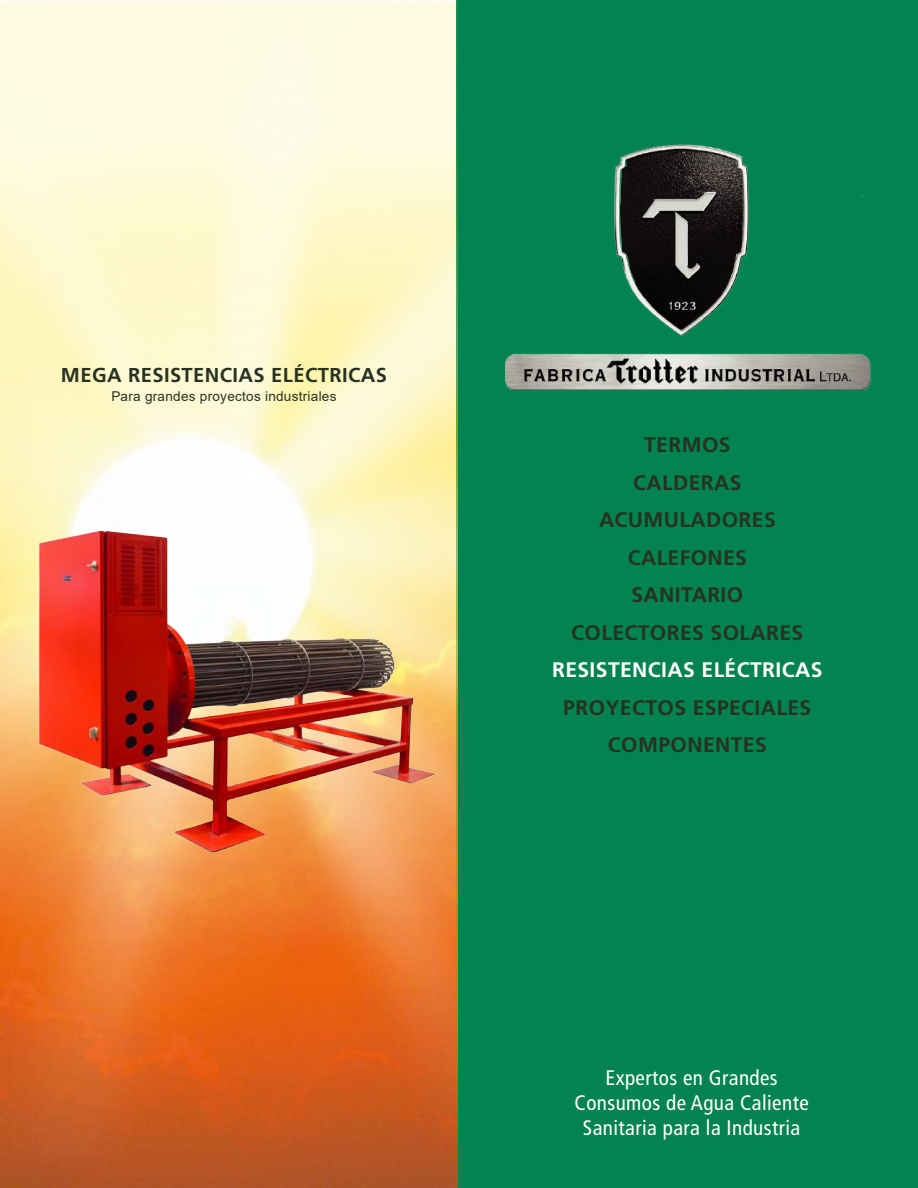
<style>
.page{position:relative;width:918px;height:1188px;background:#fff}
.page>*{position:absolute;margin:0;border:0;box-sizing:border-box;transform-origin:0 0}
.t1{font:700 21px/37.5px "Frutiger LT Std";letter-spacing:.02em;color:#283221;text-align:center}
.t2{font:condensed 21px/25.2px "Frutiger LT Std";letter-spacing:.02em;color:#fff;text-align:center}
.t3{font:700 21px "Frutiger LT Std";letter-spacing:.02em;color:#fff}
.t4{font:700 20.1px "Frutiger LT Std";letter-spacing:.02em;color:#283221}
.t5{font:13.5px "Arial";letter-spacing:.02em;color:#283221}
</style>
<div class="page">
<div style="left:457px;top:0;width:461px;height:1188px;background:#028351"></div>
<img style="left:1px;top:0;width:457px;height:1188px">
<img style="left:0;top:485px;width:449px;height:397px">
<img style="left:505px;top:144px;width:366px;height:246px">
<p class="t4" style="left:61px;top:363px;width:328px">MEGA RESISTENCIAS ELÉCTRICAS</p>
<p class="t5" style="left:111px;top:386px;width:227px">Para grandes proyectos industriales</p>
<p class="t1" style="left:644px;top:427px;width:88px">TERMOS</p>
<p class="t1" style="left:633px;top:464px;width:110px">CALDERAS</p>
<p class="t1" style="left:599px;top:502px;width:178px">ACUMULADORES</p>
<p class="t1" style="left:628px;top:539px;width:121px">CALEFONES</p>
<p class="t1" style="left:632px;top:576px;width:113px">SANITARIO</p>
<p class="t1" style="left:571px;top:614px;width:233px">COLECTORES SOLARES</p>
<p class="t3" style="left:552px;top:658px;width:272px">RESISTENCIAS ELÉCTRICAS</p>
<p class="t1" style="left:563px;top:689px;width:250px">PROYECTOS ESPECIALES<br>COMPONENTES</p>
<p class="t2" style="left:575px;top:1065px;width:236px">Expertos en Grandes<br>Consumos de Agua Caliente<br>Sanitaria para la Industria</p>
</div>
